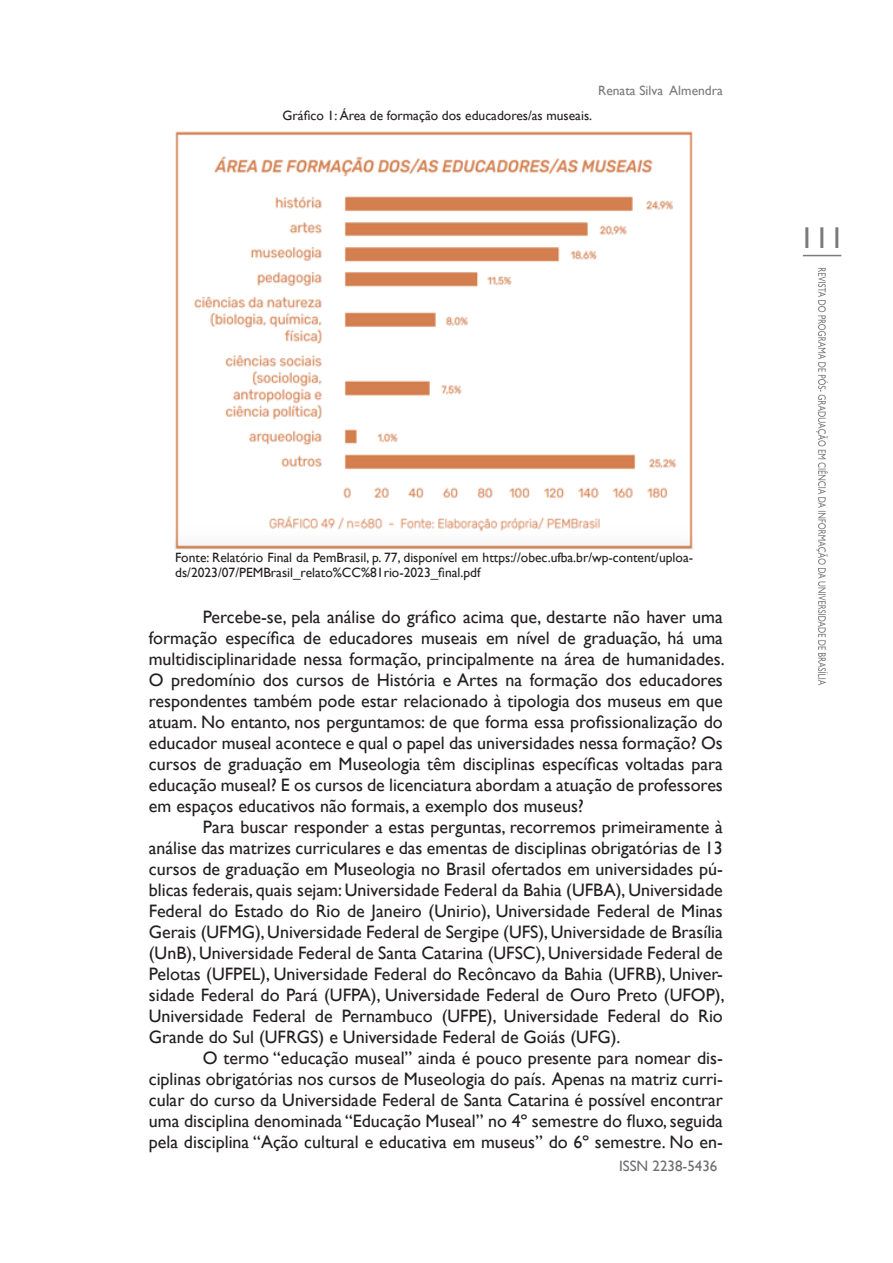
<style>
.page{position:relative;width:893px;height:1263px;background:#fff}
.page>*{position:absolute;margin:0;border:0;box-sizing:border-box;transform-origin:0 0}
.t1{font:30px "Gill Sans";color:#797a79}
.t2{font:18px/21px "Gill Sans";color:#231f20;text-align:justify}
.t3{font:15px "Gill Sans";color:#6c6d70}
.Museologia_Pamela{font:13.5px/15px "Gill Sans";color:#231f20}
.t4{font:13.5px "Gill Sans";color:#797a79}
</style>
<div class="page">
<svg style="left:816px;top:268px;width:12px;height:417px"></svg>
<hr style="left:803px;top:255px;width:38px;height:1px;background:#797a79">
<img style="left:174px;top:131px;width:519px;height:419px">
<p class="t4" style="left:598px;top:83px;width:126px">Renata Silva Almendra</p>
<p class="Museologia_Pamela" style="left:283px;top:108px;width:311px">Gráfico 1: Área de formação dos educadores/as museais.</p>
<h1 class="t1" style="left:800px;top:221px;width:46px">111</h1>
<p class="Museologia_Pamela" style="left:175px;top:550px;width:519px">Fonte: Relatório Final da PemBrasil, p. 77, disponível em https://obec.ufba.br/wp-content/uploa&shy;ds/2023/07/PEMBrasil_relato%CC%81rio-2023_final.pdf</p>
<p class="t2" style="left:149px;top:607px;width:577px;text-indent:54px">Percebe-se, pela análise do gráfico acima que, destarte não haver uma formação específica de educadores museais em nível de graduação, há uma multidisciplinaridade nessa formação, principalmente na área de humanidades.<br>O predomínio dos cursos de História e Artes na formação dos educadores respondentes também pode estar relacionado à tipologia dos museus em que atuam. No entanto, nos perguntamos: de que forma essa profissionalização do educador museal acontece e qual o papel das universidades nessa formação? Os cursos de graduação em Museologia têm disciplinas específicas voltadas para educação museal? E os cursos de licenciatura abordam a atuação de professores em espaços educativos não formais, a exemplo dos museus?</p>
<p class="t2" style="left:149px;top:817px;width:577px;text-indent:54px">Para buscar responder a estas perguntas, recorremos primeiramente à análise das matrizes curriculares e das ementas de disciplinas obrigatórias de 13 cursos de graduação em Museologia no Brasil ofertados em universidades pú&shy;blicas federais, quais sejam: Universidade Federal da Bahia (UFBA), Universidade Federal do Estado do Rio de Janeiro (Unirio), Universidade Federal de Minas Gerais (UFMG),Universidade Federal de Sergipe (UFS),Universidade de Brasília (UnB), Universidade Federal de Santa Catarina (UFSC), Universidade Federal de Pelotas (UFPEL), Universidade Federal do Recôncavo da Bahia (UFRB), Univer&shy;sidade Federal do Pará (UFPA), Universidade Federal de Ouro Preto (UFOP), Universidade Federal de Pernambuco (UFPE), Universidade Federal do Rio Grande do Sul (UFRGS) e Universidade Federal de Goiás (UFG).</p>
<p class="t2" style="left:149px;top:1048px;width:576px;text-indent:54px">O termo “educação museal” ainda é pouco presente para nomear dis&shy;ciplinas obrigatórias nos cursos de Museologia do país. Apenas na matriz curri&shy;cular do curso da Universidade Federal de Santa Catarina é possível encontrar uma disciplina denominada “Educação Museal” no 4º semestre do fluxo, seguida pela disciplina “Ação cultural e educativa em museus” do 6º semestre. No en-</p>
<p class="t3" style="left:619px;top:1157px;width:100px">ISSN 2238-5436</p>
</div>
